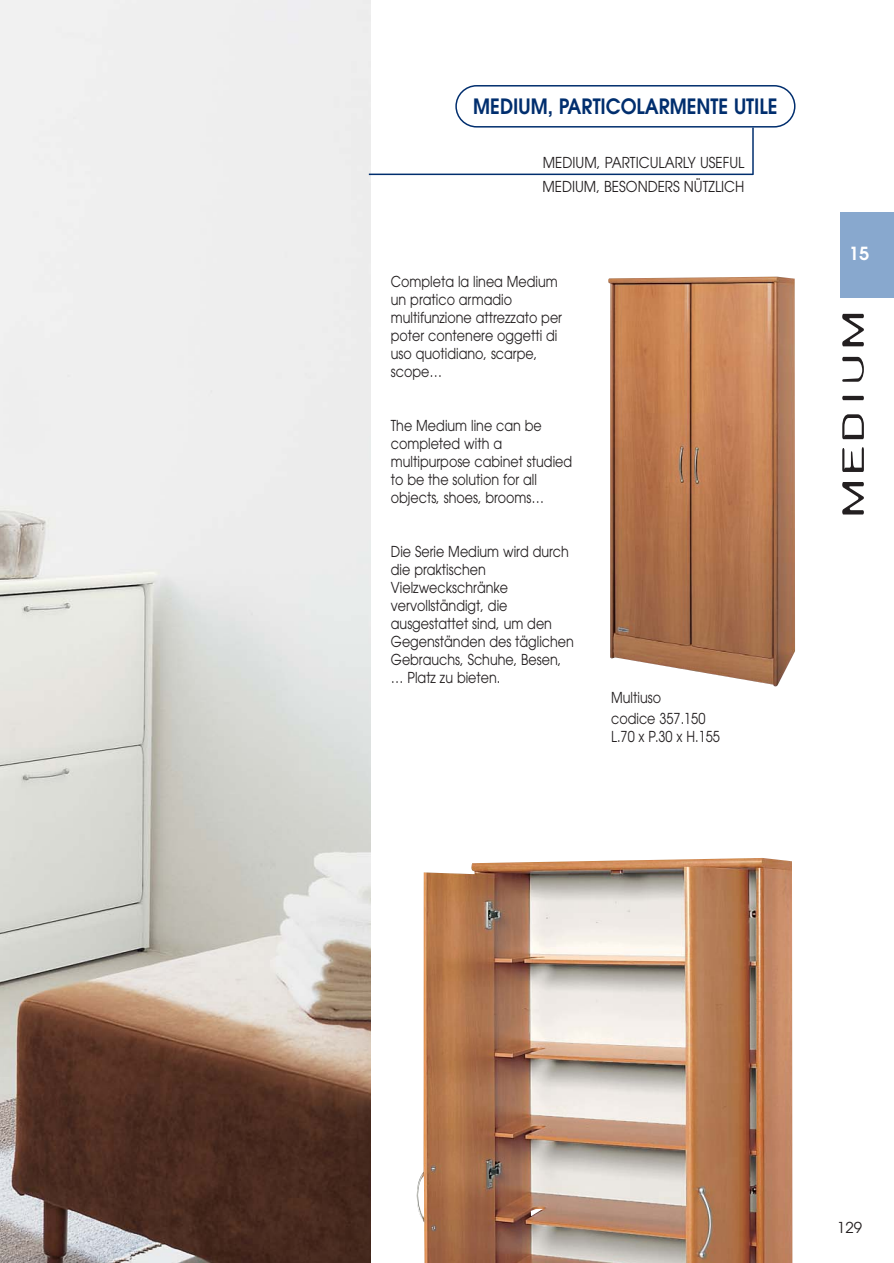
<style>
.page{position:relative;width:894px;height:1263px;background:#fff}
.page>*{position:absolute;margin:0;border:0;box-sizing:border-box;transform-origin:0 0}
.t1{font:27px "Template Gothic";letter-spacing:.055em;color:#231f20;scale:2 1}
.t2{font:600 21px "Avant Garde";color:#002e6e;scale:.9 1}
.t3{font:600 18px "Avant Garde";color:#fff}
.t4{font:15px/18px "Avant Garde";color:#231f20;scale:.85 1}
.t5{font:15px/24px "Avant Garde";color:#231f20;scale:.9 1}
.t6{font:15px "Avant Garde";color:#231f20}
</style>
<div class="page">
<img style="left:0;top:0;width:370px;height:1263px">
<div style="left:840px;top:213px;width:54px;height:85px;background:#88a8ce"></div>
<hr style="left:369px;top:174px;width:384px;height:1px;background:#002e6e">
<img style="left:417px;top:858px;width:376px;height:405px">
<img style="left:608px;top:277px;width:187px;height:409px">
<div style="left:455px;top:85px;width:341px;height:43px;border:2px solid #002e6e;border-radius:21px"></div>
<hr style="left:752px;top:128px;width:2px;height:47px;background:#002e6e">
<h2 class="t2" style="left:473px;top:99px;width:340px">MEDIUM, PARTICOLARMENTE UTILE</h2>
<p class="t5" style="left:542px;top:151px;width:226px">MEDIUM, PARTICULARLY USEFUL<br>MEDIUM, BESONDERS NÜTZLICH</p>
<p class="t4" style="left:391px;top:274px;width:203px">Completa la linea Medium un pratico armadio multifunzione attrezzato per poter contenere oggetti di uso quotidiano, scarpe, scope…</p>
<p class="t4" style="left:391px;top:418px;width:215px">The Medium line can be completed with a multipurpose cabinet studied to be the solution for all objects, shoes, brooms…</p>
<p class="t4" style="left:391px;top:544px;width:217px">Die Serie Medium wird durch die praktischen<br>Vielzweckschränke vervollständigt, die ausgestattet sind, um den<br>Gegenständen des täglichen<br>Gebrauchs, Schuhe, Besen, … Platz zu bieten.</p>
<p class="t4" style="left:611px;top:688px;width:112px;line-height:21px">Multiuso codice 357.150</p>
<p class="t4" style="left:611px;top:729px;width:129px">L.70 x P.30 x H.155</p>
<p class="t3" style="left:849px;top:247px;width:22px">15</p>
<h1 class="t1" style="left:841px;top:518px;width:105px;rotate:-90deg">MEDIUM</h1>
<p class="t6" style="left:837px;top:1222px;width:26px">129</p>
</div>
